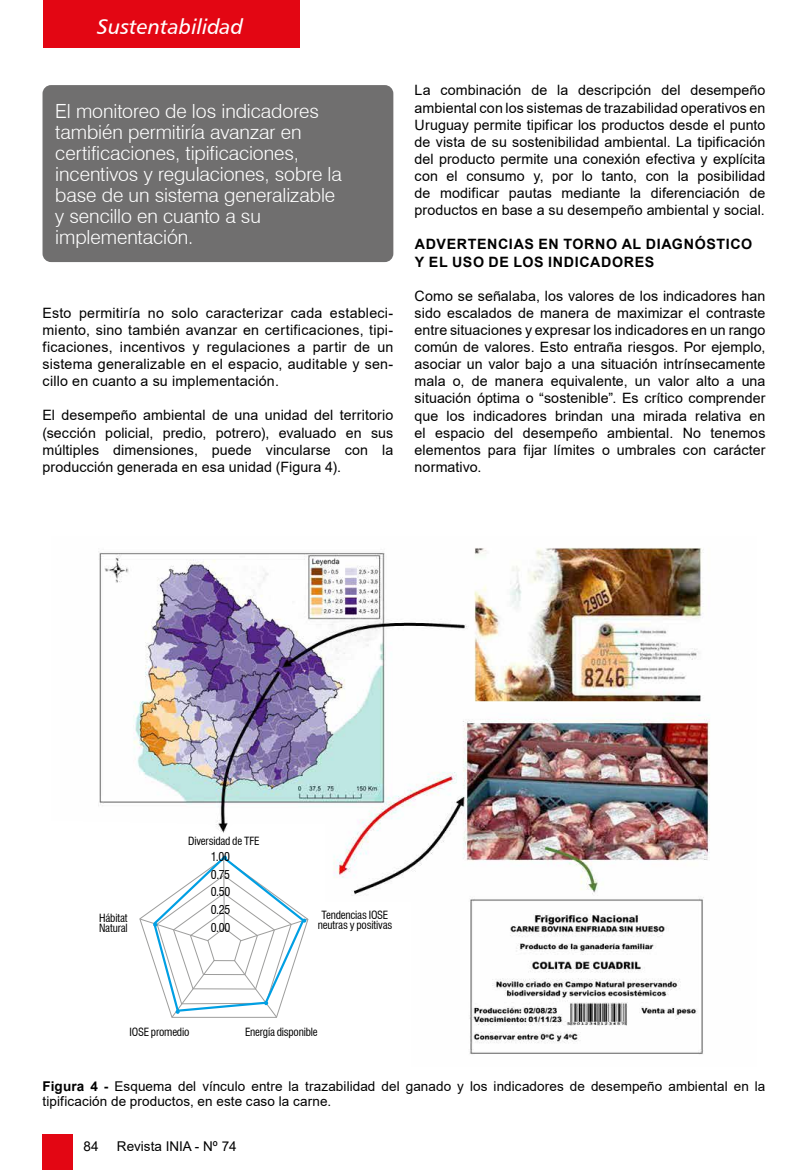
<style>
.page{position:relative;width:808px;height:1170px;background:#fff}
.page>*{position:absolute;margin:0;border:0;box-sizing:border-box;transform-origin:0 0}
.t1{font:21px "Humanist 777 BT Italic B";color:#fff}
.t2{font:300 19.5px/21px "Swiss 721 BT";letter-spacing:-.005em;color:#fff}
.t3{font:14.25px/17.1px "Arial";letter-spacing:.005em;color:#000;text-align:justify}
.t4{font:700 14.25px/17.1px "Arial";letter-spacing:.045em;color:#000}
.t5{font:13.5px/15px "Arial";letter-spacing:.005em;color:#000}
.t6{font:condensed 11.85px/17.9px "Swiss 721 BT";letter-spacing:-.02em;color:#000;text-align:justify}
.t7{font:condensed 11.1px/9.9px "Swiss 721 BT";letter-spacing:-.02em;color:#000}
.s1{font-weight:700}
</style>
<div class="page">
<div style="left:43px;top:0;width:257px;height:47px;background:#e30613"></div>
<div style="left:43px;top:1134px;width:30px;height:35px;background:#e30613"></div>
<img style="left:98px;top:547px;width:612px;height:508px">
<svg style="left:98px;top:820px;width:314px;height:235px"></svg>
<div style="left:43px;top:85px;width:350px;height:177px;background:#706f6f;border-radius:9px"></div>
<svg style="left:139px;top:854px;width:170px;height:164px"></svg>
<h1 class="t1" style="left:97px;top:13px;width:147px">Sustentabilidad</h1>
<h2 class="t2" style="left:55px;top:100px;width:288px">El monitoreo de los indicadores también permitiría avanzar en certificaciones, tipificaciones, incentivos y regulaciones, sobre la base de un sistema generalizable y sencillo en cuanto a su implementación.</h2>
<p class="t3" style="left:43px;top:304px;width:352px">Esto permitiría no solo caracterizar cada estableci&shy;miento, sino también avanzar en certificaciones, tipi&shy;ficaciones, incentivos y regulaciones a partir de un sistema generalizable en el espacio, auditable y sen&shy;cillo en cuanto a su implementación.</p>
<p class="t3" style="left:43px;top:407px;width:352px">El desempeño ambiental de una unidad del territorio (sección policial, predio, potrero), evaluado en sus múltiples dimensiones, puede vincularse con la producción generada en esa unidad (Figura 4).</p>
<p class="t3" style="left:415px;top:82px;width:352px">La combinación de la descripción del desempeño ambiental con los sistemas de trazabilidad operativos en Uruguay permite tipificar los productos desde el punto de vista de su sostenibilidad ambiental. La tipificación del producto permite una conexión efectiva y explícita con el consumo y, por lo tanto, con la posibilidad de modificar pautas mediante la diferenciación de productos en base a su desempeño ambiental y social.</p>
<p class="t4" style="left:415px;top:236px;width:339px">ADVERTENCIAS EN TORNO AL DIAGNÓSTICO<br>Y EL USO DE LOS INDICADORES</p>
<p class="t3" style="left:415px;top:287px;width:352px">Como se señalaba, los valores de los indicadores han sido escalados de manera de maximizar el contraste entre situaciones y expresar los indicadores en un rango común de valores. Esto entraña riesgos. Por ejemplo, asociar un valor bajo a una situación intrínsecamente mala o, de manera equivalente, un valor alto a una situación óptima o “sostenible”. Es crítico comprender que los indicadores brindan una mirada relativa en el espacio del desempeño ambiental. No tenemos elementos para fijar límites o umbrales con carácter normativo.</p>
<p class="t7" style="left:188px;top:835px;width:73px">Diversidad de TFE</p>
<p class="t6" style="left:211px;top:847px;width:21px">1.00<br>0.75<br>0.50<br>0.25<br>0.00</p>
<p class="t7" style="left:99px;top:912px;width:30px">Hábitat<br>Natural</p>
<p class="t7" style="left:318px;top:910px;width:76px;text-align:center">Tendencias IOSE neutras y positivas</p>
<p class="t7" style="left:130px;top:1027px;width:61px">IOSE promedio</p>
<p class="t7" style="left:245px;top:1027px;width:74px">Energía disponible</p>
<p class="t5" style="left:43px;top:1078px;width:724px"><span class="s1">Figura 4 -</span> Esquema del vínculo entre la trazabilidad del ganado y los indicadores de desempeño ambiental en la tipificación de productos, en este caso la carne.</p>
<p class="t5" style="left:84px;top:1138px;width:17px">84</p>
<p class="t5" style="left:117px;top:1138px;width:121px">Revista INIA - Nº 74</p>
</div>
